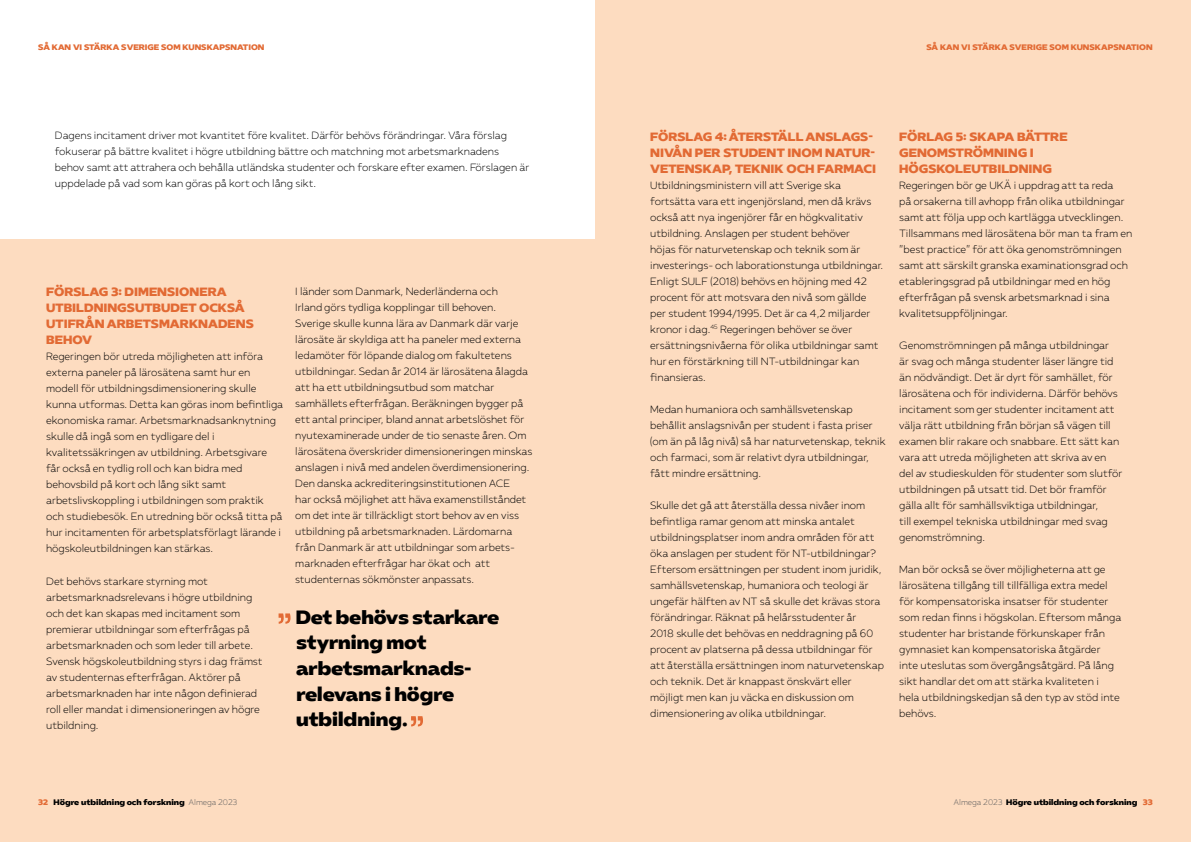
<style>
.page{position:relative;width:1191px;height:842px;background:#fff}
.page>*{position:absolute;margin:0;border:0;box-sizing:border-box;transform-origin:0 0}
.t1{font:19.3px/25.7px "Almega Sans Display";color:#000}
.t2{font:12px/16px "Almega Sans Display";color:#e26a34}
.t3{font:300 10.5px/16px "Almega Sans";color:#000}
.t4{font:8px "Almega Sans Display";color:#000}
.t5{font:8px "Almega Sans Display";color:#e26a34}
.s1{color:#e26a34}
.s2{font-family:"Almega Sans";font-weight:300;color:#5c5c5c}
</style>
<div class="page">
<div style="left:0;top:239px;width:595px;height:603px;background:#fddcc0"></div>
<div style="left:595px;top:0;width:596px;height:842px;background:#fddcc0"></div>
<svg style="left:278px;top:613px;width:12px;height:11px"></svg>
<svg style="left:411px;top:716px;width:12px;height:10px"></svg>
<p class="t5" style="left:38px;top:42px;width:228px">SÅ KAN VI STÄRKA SVERIGE SOM KUNSKAPSNATION</p>
<p class="t5" style="left:926px;top:42px;width:228px">SÅ KAN VI STÄRKA SVERIGE SOM KUNSKAPSNATION</p>
<p class="t3" style="left:55px;top:127px;width:476px">Dagens incitament driver mot kvantitet före kvalitet. Därför behövs förändringar. Våra förslag fokuserar på bättre kvalitet i högre utbildning bättre och matchning mot arbetsmarknadens behov samt att attrahera och behålla utländska studenter och forskare efter examen. Förslagen är uppdelade på vad som kan göras på kort och lång sikt.</p>
<p class="t2" style="left:46px;top:284px;width:209px">FÖRSLAG 3: DIMENSIONERA<br>UTBILDNINGSUTBUDET OCKSÅ<br>UTIFRÅN ARBETSMARKNADENS<br>BEHOV</p>
<p class="t3" style="left:46px;top:349px;width:238px">Regeringen bör utreda möjligheten att införa externa paneler på lärosätena samt hur en modell för utbildningsdimensionering skulle kunna utformas. Detta kan göras inom befintliga ekonomiska ramar. Arbetsmarknadsanknytning skulle då ingå som en tydligare del i kvalitetssäkringen av utbildning. Arbetsgivare får också en tydlig roll och kan bidra med behovsbild på kort och lång sikt samt arbetslivskoppling i utbildningen som praktik och studiebesök. En utredning bör också titta på hur incitamenten för arbetsplatsförlagt lärande i högskoleutbildningen kan stärkas.</p>
<p class="t3" style="left:46px;top:573px;width:218px">Det behövs starkare styrning mot arbetsmarknadsrelevans i högre utbildning och det kan skapas med incitament som premierar utbildningar som efterfrågas på arbetsmarknaden och som leder till arbete.<br>Svensk högskoleutbildning styrs i dag främst av studenternas efterfrågan. Aktörer på arbetsmarknaden har inte någon definierad roll eller mandat i dimensioneringen av högre utbildning.</p>
<p class="t3" style="left:295px;top:283px;width:238px">I länder som Danmark, Nederländerna och<br>Irland görs tydliga kopplingar till behoven.<br>Sverige skulle kunna lära av Danmark där varje lärosäte är skyldiga att ha paneler med externa ledamöter för löpande dialog om fakultetens utbildningar. Sedan år 2014 är lärosätena ålagda att ha ett utbildningsutbud som matchar samhällets efterfrågan. Beräkningen bygger på ett antal principer, bland annat arbetslöshet för nyutexaminerade under de tio senaste åren. Om lärosätena överskrider dimensioneringen minskas anslagen i nivå med andelen överdimensionering.<br>Den danska ackrediteringsinstitutionen ACE<br>har också möjlighet att häva examenstillståndet om det inte är tillräckligt stort behov av en viss utbildning på arbetsmarknaden. Lärdomarna från Danmark är att utbildningar som arbets&shy;marknaden efterfrågar har ökat och att studenternas sökmönster anpassats.</p>
<h1 class="t1" style="left:296px;top:604px;width:205px">Det behövs starkare styrning mot arbetsmarknads&shy;relevans i högre utbildning.</h1>
<p class="t2" style="left:650px;top:129px;width:227px">FÖRSLAG 4: ÅTERSTÄLL ANSLAGS-<br>NIVÅN PER STUDENT INOM NATUR-<br>VETENSKAP, TEKNIK OCH FARMACI</p>
<p class="t3" style="left:650px;top:177px;width:234px">Utbildningsministern vill att Sverige ska fortsätta vara ett ingenjörsland, men då krävs också att nya ingenjörer får en högkvalitativ utbildning. Anslagen per student behöver<br>höjas för naturvetenskap och teknik som är investerings- och laborationstunga utbildningar.<br>Enligt SULF (2018) behövs en höjning med 42 procent för att motsvara den nivå som gällde per student 1994/1995. Det är ca 4,2 miljarder kronor i dag.<sup>45</sup> Regeringen behöver se över ersättningsnivåerna för olika utbildningar samt hur en förstärkning till NT-utbildningar kan finansieras.</p>
<p class="t3" style="left:650px;top:401px;width:237px">Medan humaniora och samhällsvetenskap behållit anslagsnivån per student i fasta priser (om än på låg nivå) så har naturvetenskap, teknik och farmaci, som är relativt dyra utbildningar, fått mindre ersättning.</p>
<p class="t3" style="left:650px;top:497px;width:235px">Skulle det gå att återställa dessa nivåer inom befintliga ramar genom att minska antalet utbildningsplatser inom andra områden för att öka anslagen per student för NT-utbildningar?<br>Eftersom ersättningen per student inom juridik, samhällsvetenskap, humaniora och teologi är ungefär hälften av NT så skulle det krävas stora förändringar. Räknat på helårsstudenter år<br>2018 skulle det behövas en neddragning på 60 procent av platserna på dessa utbildningar för att återställa ersättningen inom naturvetenskap och teknik. Det är knappast önskvärt eller möjligt men kan ju väcka en diskussion om dimensionering av olika utbildningar.</p>
<p class="t2" style="left:899px;top:129px;width:170px">FÖRLAG 5: SKAPA BÄTTRE<br>GENOMSTRÖMNING I<br>HÖGSKOLEUTBILDNING</p>
<p class="t3" style="left:899px;top:177px;width:235px">Regeringen bör ge UKÄ i uppdrag att ta reda<br>på orsakerna till avhopp från olika utbildningar samt att följa upp och kartlägga utvecklingen.<br>Tillsammans med lärosätena bör man ta fram en ”best practice” för att öka genomströmningen samt att särskilt granska examinationsgrad och etableringsgrad på utbildningar med en hög efterfrågan på svensk arbetsmarknad i sina kvalitetsuppföljningar.</p>
<p class="t3" style="left:899px;top:337px;width:225px">Genomströmningen på många utbildningar<br>är svag och många studenter läser längre tid än nödvändigt. Det är dyrt för samhället, för lärosätena och för individerna. Därför behövs incitament som ger studenter incitament att välja rätt utbildning från början så vägen till examen blir rakare och snabbare. Ett sätt kan vara att utreda möjligheten att skriva av en del av studieskulden för studenter som slutför utbildningen på utsatt tid. Det bör framför gälla allt för samhällsviktiga utbildningar,<br>till exempel tekniska utbildningar med svag genomströmning.</p>
<p class="t3" style="left:899px;top:561px;width:224px">Man bör också se över möjligheterna att ge lärosätena tillgång till tillfälliga extra medel för kompensatoriska insatser för studenter som redan finns i högskolan. Eftersom många studenter har bristande förkunskaper från gymnasiet kan kompensatoriska åtgärder inte uteslutas som övergångsåtgärd. På lång sikt handlar det om att stärka kvaliteten i hela utbildningskedjan så den typ av stöd inte behövs.</p>
<p class="t4" style="left:38px;top:797px;width:201px"><span class="s1">32</span> Högre utbildning och forskning <span class="s2">Almega 2023</span></p>
<p class="t4" style="left:953px;top:797px;width:201px"><span class="s2">Almega 2023</span> Högre utbildning och forskning <span class="s1">33</span></p>
</div>
